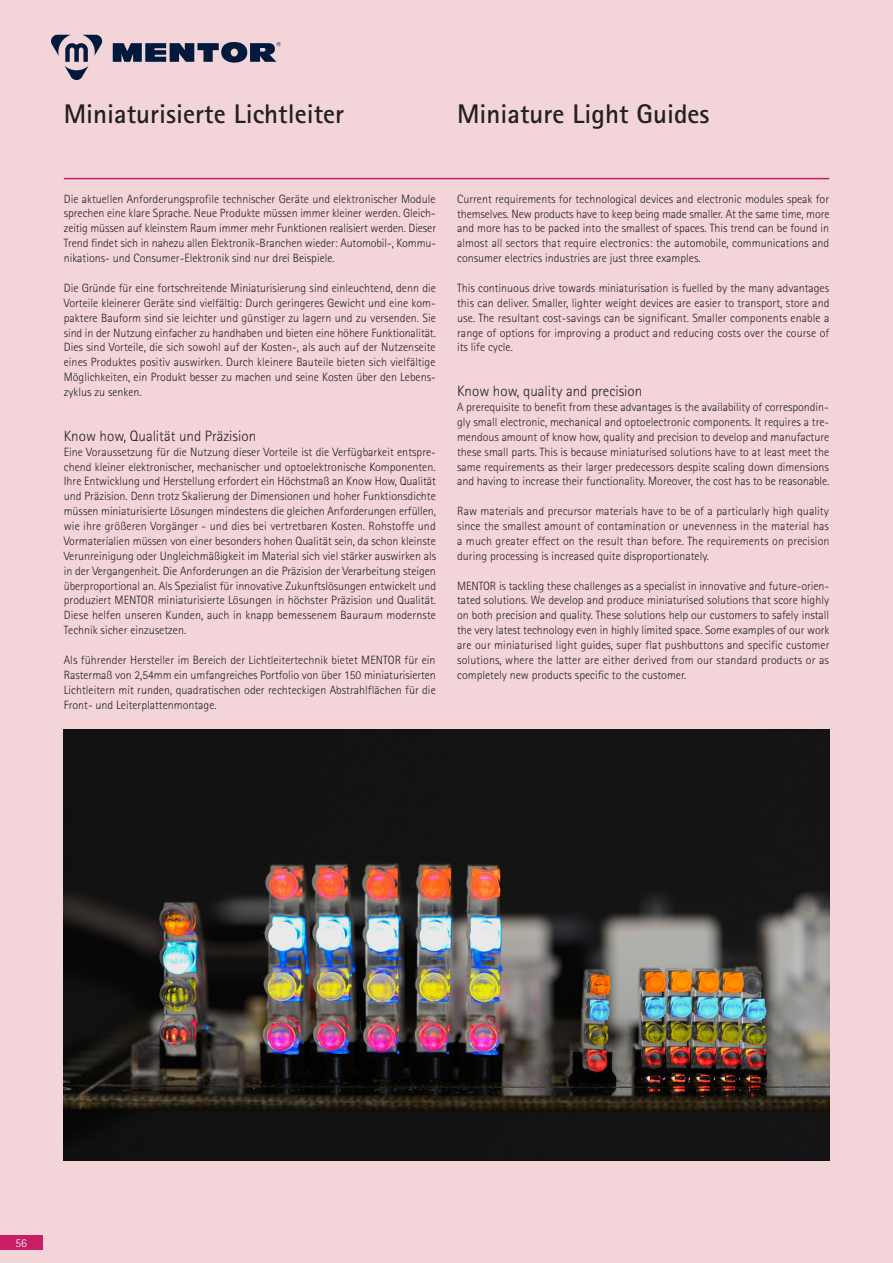
<style>
.page{position:relative;width:893px;height:1263px;background:#f2d4d9}
.page>*{position:absolute;margin:0;border:0;box-sizing:border-box;transform-origin:0 0}
.t1{font:700 27px "Rotis Sans Serif Pro";color:#231f20}
.t2{font:300 15px "AT Rotis Sans Serif";color:#231f20}
.t3{font:300 12px/14.9px "AT Rotis Sans Serif";color:#231f20;text-align:justify}
.t4{font:300 12px "AT Rotis Sans Serif";color:#fff}
</style>
<div class="page">
<hr style="left:64px;top:178px;width:765px;height:1px;background:#c71e66">
<div style="left:0;top:1235px;width:43px;height:15px;background:#c71e66"></div>
<svg style="left:113px;top:42px;width:168px;height:21px"></svg>
<svg style="left:51px;top:35px;width:51px;height:45px"></svg>
<img style="left:64px;top:729px;width:765px;height:432px">
<h1 class="t1" style="left:64px;top:97px;width:282px">Miniaturisierte Lichtleiter</h1>
<h1 class="t1" style="left:457px;top:97px;width:254px">Miniature Light Guides</h1>
<p class="t3" style="left:64px;top:191px;width:374px">Die aktuellen Anforderungsprofile technischer Geräte und elektronischer Module sprechen eine klare Sprache. Neue Produkte müssen immer kleiner werden. Gleich&shy;zeitig müssen auf kleinstem Raum immer mehr Funktionen realisiert werden. Dieser Trend findet sich in nahezu allen Elektronik-Branchen wieder: Automobil-, Kommu&shy;nikations- und Consumer-Elektronik sind nur drei Beispiele.</p>
<p class="t3" style="left:64px;top:280px;width:374px">Die Gründe für eine fortschreitende Miniaturisierung sind einleuchtend, denn die Vorteile kleinerer Geräte sind vielfältig: Durch geringeres Gewicht und eine kom&shy;paktere Bauform sind sie leichter und günstiger zu lagern und zu versenden. Sie sind in der Nutzung einfacher zu handhaben und bieten eine höhere Funktionalität.<br>Dies sind Vorteile, die sich sowohl auf der Kosten-, als auch auf der Nutzenseite eines Produktes positiv auswirken. Durch kleinere Bauteile bieten sich vielfältige Möglichkeiten, ein Produkt besser zu machen und seine Kosten über den Lebens&shy;zyklus zu senken.</p>
<p class="t2" style="left:64px;top:427px;width:194px">Know how, Qualität und Präzision</p>
<p class="t3" style="left:64px;top:444px;width:374px">Eine Voraussetzung für die Nutzung dieser Vorteile ist die Verfügbarkeit entspre&shy;chend kleiner elektronischer, mechanischer und optoelektronische Komponenten.<br>Ihre Entwicklung und Herstellung erfordert ein Höchstmaß an Know How, Qualität und Präzision. Denn trotz Skalierung der Dimensionen und hoher Funktionsdichte müssen miniaturisierte Lösungen mindestens die gleichen Anforderungen erfüllen, wie ihre größeren Vorgänger - und dies bei vertretbaren Kosten. Rohstoffe und Vormaterialien müssen von einer besonders hohen Qualität sein, da schon kleinste Verunreinigung oder Ungleichmäßigkeit im Material sich viel stärker auswirken als in der Vergangenheit. Die Anforderungen an die Präzision der Verarbeitung steigen überproportional an. Als Spezialist für innovative Zukunftslösungen entwickelt und produziert MENTOR miniaturisierte Lösungen in höchster Präzision und Qualität.<br>Diese helfen unseren Kunden, auch in knapp bemessenem Bauraum modernste Technik sicher einzusetzen.</p>
<p class="t3" style="left:64px;top:652px;width:374px">Als führender Hersteller im Bereich der Lichtleitertechnik bietet MENTOR für ein Rastermaß von 2,54mm ein umfangreiches Portfolio von über 150 miniaturisierten Lichtleitern mit runden, quadratischen oder rechteckigen Abstrahlflächen für die Front- und Leiterplattenmontage.</p>
<p class="t3" style="left:457px;top:191px;width:374px">Current requirements for technological devices and electronic modules speak for themselves. New products have to keep being made smaller. At the same time, more and more has to be packed into the smallest of spaces. This trend can be found in almost all sectors that require electronics: the automobile, communications and consumer electrics industries are just three examples.</p>
<p class="t3" style="left:457px;top:280px;width:374px">This continuous drive towards miniaturisation is fuelled by the many advantages this can deliver. Smaller, lighter weight devices are easier to transport, store and use. The resultant cost-savings can be significant. Smaller components enable a range of options for improving a product and reducing costs over the course of its life cycle.</p>
<p class="t2" style="left:457px;top:382px;width:187px">Know how, quality and precision</p>
<p class="t3" style="left:457px;top:399px;width:374px">A prerequisite to benefit from these advantages is the availability of correspondin&shy;gly small electronic, mechanical and optoelectronic components. It requires a tre&shy;mendous amount of know how, quality and precision to develop and manufacture these small parts. This is because miniaturised solutions have to at least meet the same requirements as their larger predecessors despite scaling down dimensions and having to increase their functionality. Moreover, the cost has to be reasonable.</p>
<p class="t3" style="left:457px;top:504px;width:374px">Raw materials and precursor materials have to be of a particularly high quality since the smallest amount of contamination or unevenness in the material has a much greater effect on the result than before. The requirements on precision during processing is increased quite disproportionately.</p>
<p class="t3" style="left:457px;top:578px;width:374px">MENTOR is tackling these challenges as a specialist in innovative and future-orien&shy;tated solutions. We develop and produce miniaturised solutions that score highly on both precision and quality. These solutions help our customers to safely install the very latest technology even in highly limited space. Some examples of our work are our miniaturised light guides, super flat pushbuttons and specific customer solutions, where the latter are either derived from our standard products or as completely new products specific to the customer.</p>
<p class="t4" style="left:15px;top:1236px;width:13px">56</p>
</div>
